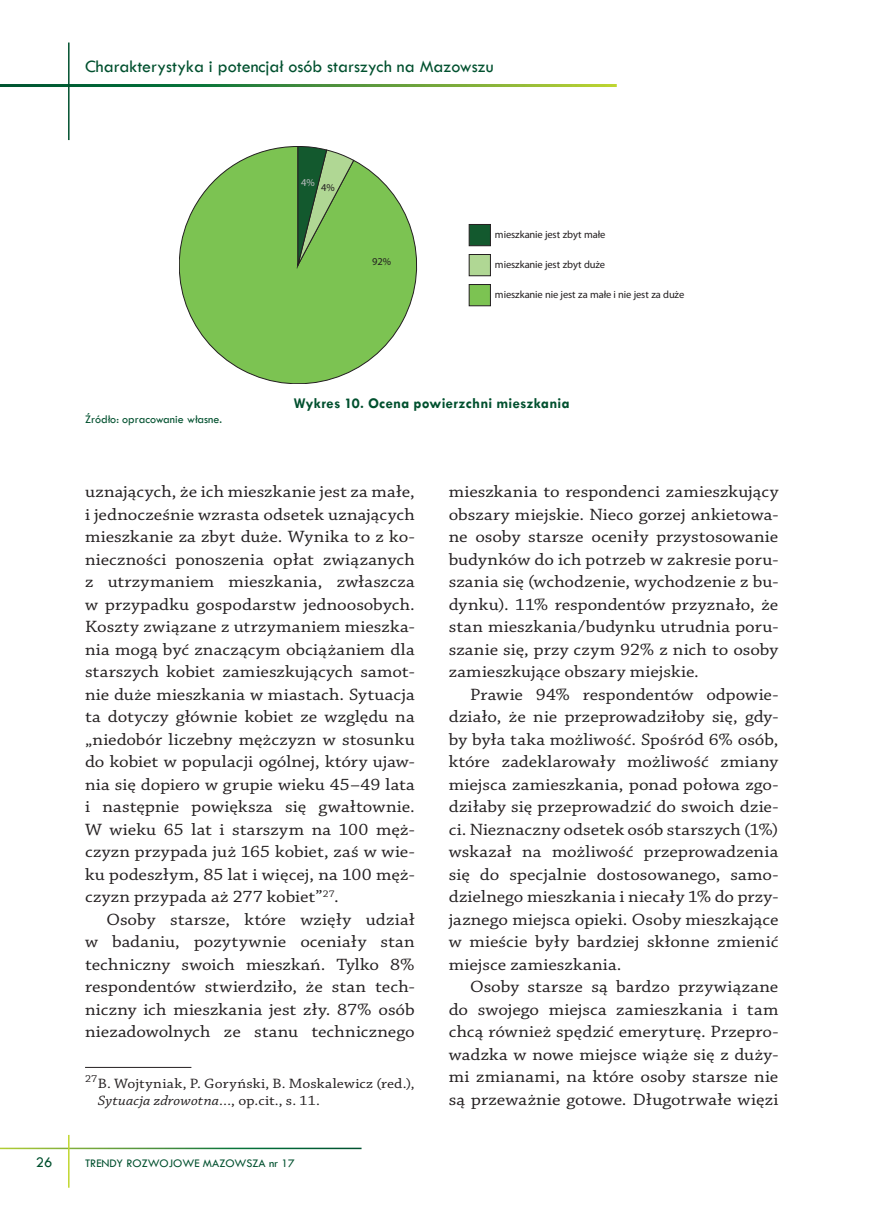
<style>
.page{position:relative;width:872px;height:1212px;background:#fff}
.page>*{position:absolute;margin:0;border:0;box-sizing:border-box;transform-origin:0 0}
.t1{font:18px "Tw Cen";color:#00502e}
.t2{font:17.25px/22.5px "Chaparral Pro";letter-spacing:.005em;color:#231f20;text-align:justify;scale:1.1 1}
.t3{font:700 15px "Tw Cen";letter-spacing:.015em;color:#00502e}
.t4{font:15px "Tw Cen";color:#00502e}
.t5{font:14.25px/16.5px "Chaparral Pro";letter-spacing:.015em;color:#231f20;scale:1.1 1}
.t6{font:12px "Tw Cen";color:#00502e}
.t7{font:10.5px "Myriad Pro";letter-spacing:-.015em;color:#231f20}
.t8{font:10.5px "Myriad Pro";color:#bcbdc0}
.s1{font-style:italic}
</style>
<div class="page">
<hr style="left:68px;top:1135px;width:2px;height:53px;background:#c1d72f">
<hr style="left:68px;top:43px;width:2px;height:97px;background:#00502e">
<hr style="left:85px;top:1067px;width:106px;height:1px;background:#231f20">
<svg style="left:179px;top:146px;width:239px;height:238px"></svg>
<svg style="left:297px;top:146px;width:57px;height:120px;background:#6ea55b"></svg>
<div style="left:469px;top:224px;width:21px;height:22px;background:#13592e;border:1px solid #231f20"></div>
<div style="left:469px;top:254px;width:21px;height:22px;background:#b0d794;border:1px solid #231f20"></div>
<div style="left:469px;top:284px;width:21px;height:22px;background:#7cc352;border:1px solid #231f20"></div>
<p class="t1" style="left:85px;top:55px;width:410px">Charakterystyka i potencjał osób starszych na Mazowszu</p>
<p class="t8" style="left:301px;top:176px;width:15px">4%</p>
<p class="t7" style="left:321px;top:181px;width:15px">4%</p>
<p class="t7" style="left:372px;top:255px;width:21px">92%</p>
<p class="t7" style="left:495px;top:228px;width:112px">mieszkanie jest zbyt małe</p>
<p class="t7" style="left:495px;top:258px;width:112px">mieszkanie jest zbyt duże</p>
<p class="t7" style="left:495px;top:288px;width:191px">mieszkanie nie jest za małe i nie jest za duże</p>
<p class="t6" style="left:85px;top:412px;width:138px">Źródło: opracowanie własne.</p>
<p class="t3" style="left:294px;top:394px;width:277px">Wykres 10. Ocena powierzchni mieszkania</p>
<p class="t2" style="left:85px;top:481px;width:301px">uznających, że ich mieszkanie jest za małe, i jednocześnie wzrasta odsetek uznających mieszkanie za zbyt duże. Wynika to z ko&shy;nieczności ponoszenia opłat związanych z utrzymaniem mieszkania, zwłaszcza w przypadku gospodarstw jednoosobych.<br>Koszty związane z utrzymaniem mieszka&shy;nia mogą być znaczącym obciążaniem dla starszych kobiet zamieszkujących samot&shy;nie duże mieszkania w miastach. Sytuacja ta dotyczy głównie kobiet ze względu na „niedobór liczebny mężczyzn w stosunku do kobiet w populacji ogólnej, który ujaw&shy;nia się dopiero w grupie wieku 45–49 lata i następnie powiększa się gwałtownie.<br>W wieku 65 lat i starszym na 100 męż&shy;czyzn przypada już 165 kobiet, zaś w wie&shy;ku podeszłym, 85 lat i więcej, na 100 męż&shy;czyzn przypada aż 277 kobiet”<sup>27</sup>.</p>
<p class="t2" style="left:85px;top:909px;width:301px;text-indent:21px">Osoby starsze, które wzięły udział w badaniu, pozytywnie oceniały stan techniczny swoich mieszkań. Tylko 8% respondentów stwierdziło, że stan tech&shy;niczny ich mieszkania jest zły. 87% osób niezadowolnych ze stanu technicznego</p>
<p class="t5" style="left:98px;top:1076px;width:289px;text-indent:-13px"><sup>27</sup>B. Wojtyniak, P. Goryński, B. Moskalewicz (red.),<br><span class="s1">Sytuacja zdrowotna…</span>, op.cit., s. 11.</p>
<p class="t4" style="left:36px;top:1153px;width:18px">26</p>
<p class="t6" style="left:85px;top:1156px;width:211px">TRENDY ROZWOJOWE MAZOWSZA nr 17</p>
<p class="t2" style="left:449px;top:481px;width:301px">mieszkania to respondenci zamieszkujący obszary miejskie. Nieco gorzej ankietowa&shy;ne osoby starsze oceniły przystosowanie budynków do ich potrzeb w zakresie poru&shy;szania się (wchodzenie, wychodzenie z bu&shy;dynku). 11% respondentów przyznało, że stan mieszkania/budynku utrudnia poru&shy;szanie się, przy czym 92% z nich to osoby zamieszkujące obszary miejskie.</p>
<p class="t2" style="left:449px;top:684px;width:301px;text-indent:21px">Prawie 94% respondentów odpowie&shy;działo, że nie przeprowadziłoby się, gdy&shy;by była taka możliwość. Spośród 6% osób, które zadeklarowały możliwość zmiany miejsca zamieszkania, ponad połowa zgo&shy;dziłaby się przeprowadzić do swoich dzie&shy;ci. Nieznaczny odsetek osób starszych (1%) wskazał na możliwość przeprowadzenia się do specjalnie dostosowanego, samo&shy;dzielnego mieszkania i niecały 1% do przy&shy;jaznego miejsca opieki. Osoby mieszkające w mieście były bardziej skłonne zmienić miejsce zamieszkania.</p>
<p class="t2" style="left:449px;top:976px;width:301px;text-indent:21px">Osoby starsze są bardzo przywiązane do swojego miejsca zamieszkania i tam chcą również spędzić emeryturę. Przepro&shy;wadzka w nowe miejsce wiąże się z duży&shy;mi zmianami, na które osoby starsze nie są przeważnie gotowe. Długotrwałe więzi</p>
</div>
